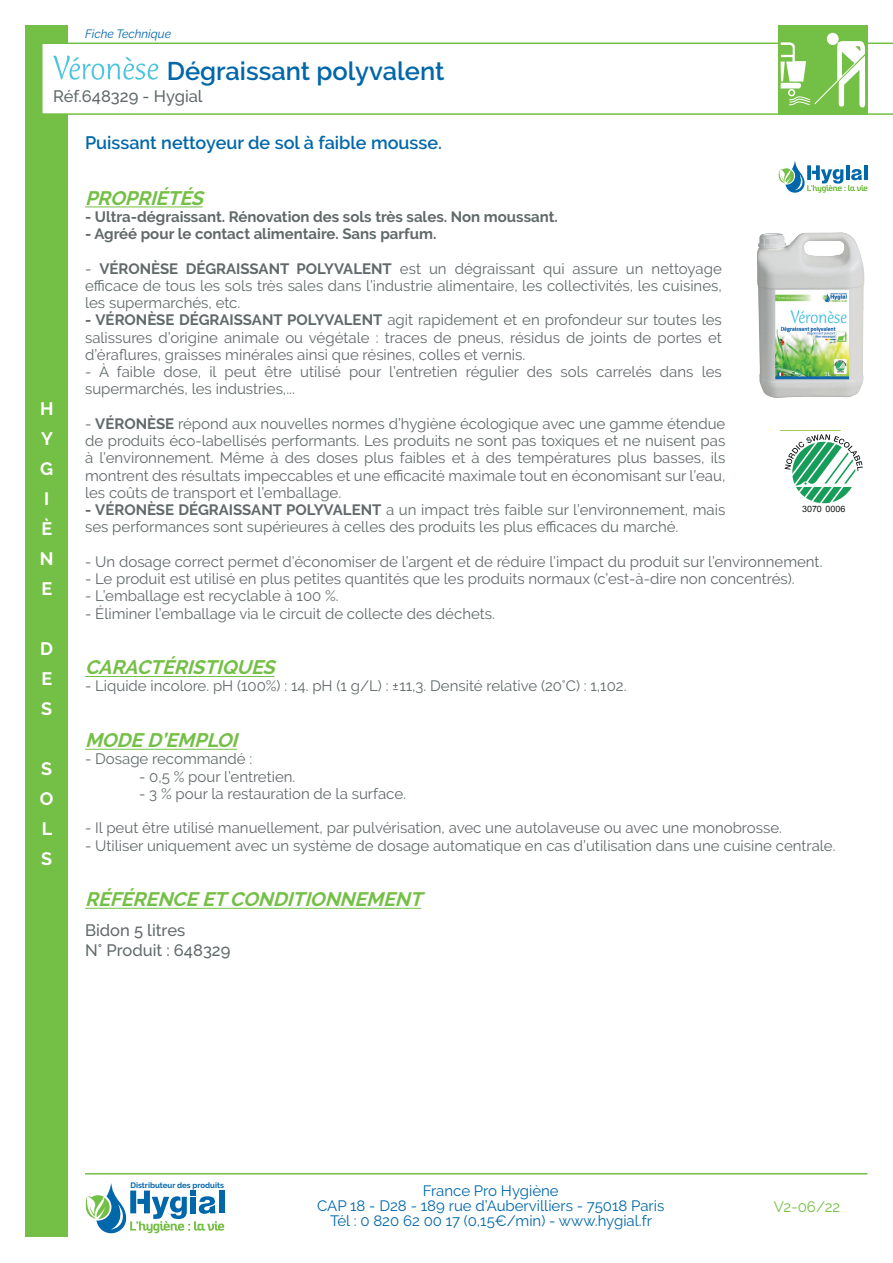
<style>
.page{position:relative;width:893px;height:1263px;background:#fff}
.page>*{position:absolute;margin:0;border:0;box-sizing:border-box;transform-origin:0 0}
.t1{font:600 25.5px "Raleway";color:#0067aa}
.t2{font:italic 700 19.5px "Raleway";color:#74bf45}
.t3{font:600 18px "Raleway";color:#0067aa}
.t4{font:700 18px/30px "Raleway";color:#fff;text-align:justify}
.t5{font:500 16.5px/19.5px "Raleway";color:#61696a}
.t6{font:15px/17.2px "Raleway";color:#61696a;text-align:justify}
.t7{font:700 15px "Raleway";color:#61696a}
.t8{font:15px/15px "Raleway";color:#0067aa;text-align:center}
.t9{font:15px "Raleway";color:#74bf45}
.t10{font:italic 12px "Raleway";color:#0067aa}
.t11{font:8.7px "Arial";color:#111314}
.t12{font:700 7.8px "Raleway";color:#0067aa}
.s1{font-weight:700}
</style>
<div class="page">
<hr style="left:85px;top:1173px;width:782px;height:1px;background:#74bf45">
<div style="left:26px;top:26px;width:42px;height:1211px;background:#74bf45"></div>
<svg style="left:85px;top:1183px;width:139px;height:50px"></svg>
<svg style="left:42px;top:43px;width:851px;height:72px"></svg>
<div style="left:778px;top:26px;width:89px;height:89px;background:#74bf45"></div>
<hr style="left:85px;top:207px;width:118px;height:1px;background:#74bf45">
<hr style="left:85px;top:676px;width:189px;height:1px;background:#74bf45">
<hr style="left:85px;top:749px;width:152px;height:1px;background:#74bf45">
<hr style="left:85px;top:908px;width:336px;height:1px;background:#74bf45">
<img style="left:757px;top:232px;width:107px;height:166px">
<div style="left:827px;top:33px;width:12px;height:12px;background:#fff;border-radius:50%"></div>
<svg style="left:781px;top:41px;width:84px;height:67px"></svg>
<svg style="left:53px;top:56px;width:105px;height:24px"></svg>
<svg style="left:778px;top:161px;width:89px;height:32px"></svg>
<svg style="left:785px;top:434px;width:78px;height:70px"></svg>
<p class="t10" style="left:85px;top:27px;width:88px">Fiche Technique</p>
<h1 class="t1" style="left:167px;top:56px;width:279px">Dégraissant polyvalent</h1>
<p class="t5" style="left:53px;top:86px;width:151px">Réf.648329 - Hygial</p>
<p class="t4" style="left:40px;top:394px;width:15px;text-align:left">H<br>Y<br>G<br>I<br>È<br>N<br>E</p>
<p class="t4" style="left:40px;top:634px;width:14px">D E S</p>
<p class="t4" style="left:40px;top:754px;width:15px">S O L S</p>
<p class="t3" style="left:85px;top:132px;width:358px">Puissant nettoyeur de sol à faible mousse.</p>
<h2 class="t2" style="left:85px;top:187px;width:125px">PROPRIÉTÉS</h2>
<p class="t7" style="left:85px;top:208px;width:474px">- Ultra-dégraissant. Rénovation des sols très sales. Non moussant.</p>
<p class="t7" style="left:85px;top:225px;width:353px">- Agréé pour le contact alimentaire. Sans parfum.</p>
<p class="t6" style="left:85px;top:260px;width:638px">- <span class="s1">VÉRONÈSE DÉGRAISSANT POLYVALENT</span> est un dégraissant qui assure un nettoyage efficace de tous les sols très sales dans l’industrie alimentaire, les collectivités, les cuisines, les supermarchés, etc.</p>
<p class="t6" style="left:85px;top:311px;width:638px"><span class="s1">- VÉRONÈSE DÉGRAISSANT POLYVALENT</span> agit rapidement et en profondeur sur toutes les salissures d’origine animale ou végétale : traces de pneus, résidus de joints de portes et d’éraflures, graisses minérales ainsi que résines, colles et vernis.</p>
<p class="t6" style="left:85px;top:363px;width:638px">- À faible dose, il peut être utilisé pour l’entretien régulier des sols carrelés dans les supermarchés, les industries,...</p>
<p class="t6" style="left:85px;top:415px;width:642px">- <span class="s1">VÉRONÈSE</span> répond aux nouvelles normes d’hygiène écologique avec une gamme étendue de produits éco-labellisés performants. Les produits ne sont pas toxiques et ne nuisent pas à l’environnement. Même à des doses plus faibles et à des températures plus basses, ils montrent des résultats impeccables et une efficacité maximale tout en économisant sur l’eau, les coûts de transport et l’emballage.</p>
<p class="t6" style="left:85px;top:501px;width:642px"><span class="s1">- VÉRONÈSE DÉGRAISSANT POLYVALENT</span> a un impact très faible sur l’environnement, mais ses performances sont supérieures à celles des produits les plus efficaces du marché.</p>
<p class="t6" style="left:85px;top:553px;width:739px">- Un dosage correct permet d’économiser de l’argent et de réduire l’impact du produit sur l’environnement.</p>
<p class="t6" style="left:85px;top:570px;width:711px">- Le produit est utilisé en plus petites quantités que les produits normaux (c’est-à-dire non concentrés).</p>
<p class="t6" style="left:85px;top:587px;width:255px">- L’emballage est recyclable à 100 %.</p>
<p class="t6" style="left:85px;top:605px;width:411px">- Éliminer l’emballage via le circuit de collecte des déchets.</p>
<h2 class="t2" style="left:85px;top:656px;width:197px">CARACTÉRISTIQUES</h2>
<p class="t6" style="left:85px;top:677px;width:543px">- Liquide incolore. pH (100%) : 14. pH (1 g/L) : ±11,3. Densité relative (20°C) : 1,102.</p>
<h2 class="t2" style="left:85px;top:729px;width:160px">MODE D’EMPLOI</h2>
<p class="t6" style="left:85px;top:750px;width:169px">- Dosage recommandé :</p>
<p class="t6" style="left:139px;top:767px;width:158px">- 0,5 % pour l’entretien.</p>
<p class="t6" style="left:139px;top:785px;width:268px">- 3 % pour la restauration de la surface.</p>
<p class="t6" style="left:85px;top:819px;width:698px">- Il peut être utilisé manuellement, par pulvérisation, avec une autolaveuse ou avec une monobrosse.</p>
<p class="t6" style="left:85px;top:836px;width:752px">- Utiliser uniquement avec un système de dosage automatique en cas d’utilisation dans une cuisine centrale.</p>
<h2 class="t2" style="left:85px;top:888px;width:344px">RÉFÉRENCE ETCONDITIONNEMENT</h2>
<p class="t11" style="left:802px;top:503px;width:45px">3070 0006</p>
<p class="t5" style="left:85px;top:921px;width:147px">Bidon 5 litres<br>N° Produit : 648329</p>
<p class="t12" style="left:130px;top:1180px;width:95px">Distributeur des produits</p>
<p class="t8" style="left:317px;top:1183px;width:349px">France Pro Hygiène<br>CAP 18 - D28 - 189 rue d’Aubervilliers - 75018 Paris<br>Tél : 0 820 62 00 17 (0,15€/min) - www.hygial.fr</p>
<p class="t9" style="left:774px;top:1198px;width:68px">V2-06/22</p>
</div>
